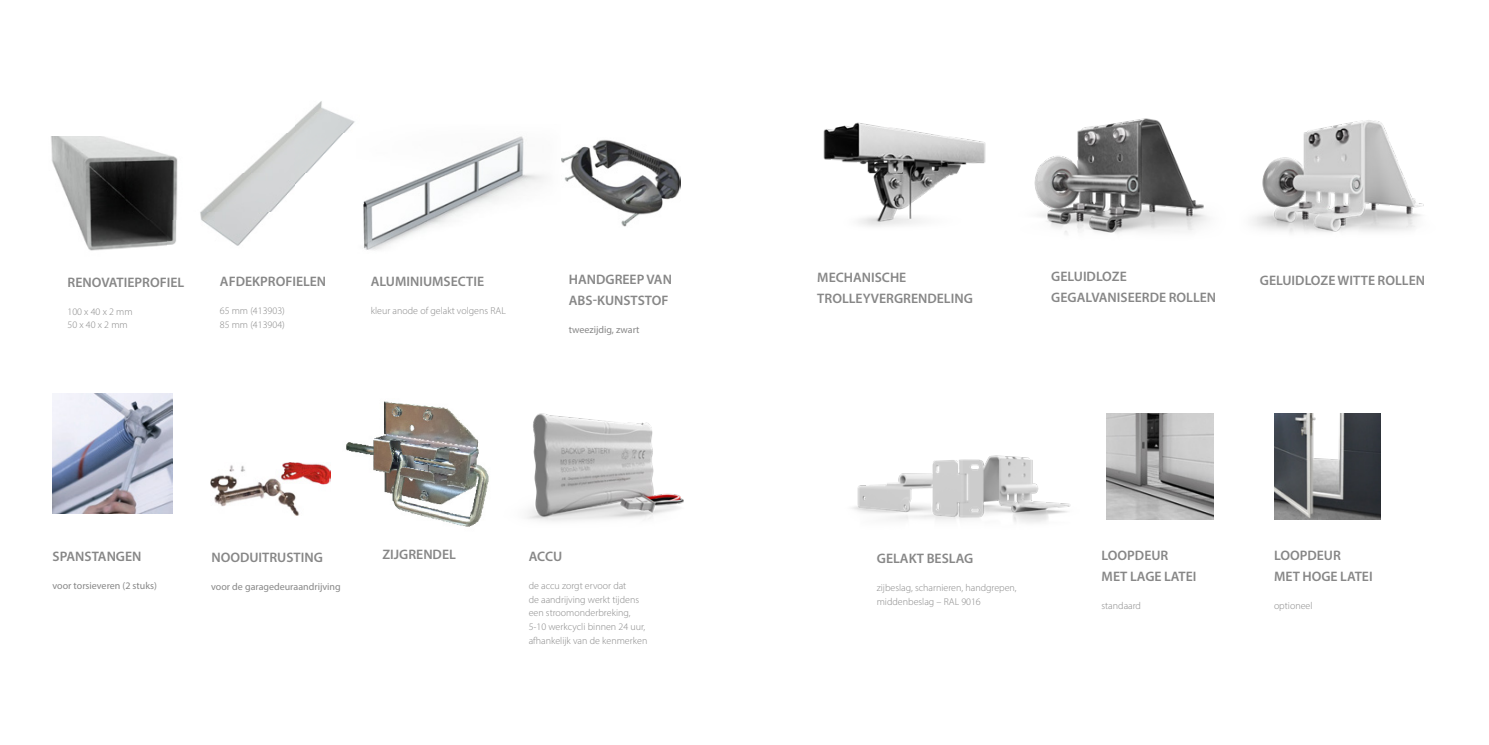
<style>
.page{position:relative;width:1489px;height:745px;background:#fff}
.page>*{position:absolute;margin:0;border:0;box-sizing:border-box;transform-origin:0 0}
.t1{font:600 13.75px/21px "Myriad Pro";color:#878787}
.t2{font:300 10px/13.8px "Myriad Pro";color:#878787}
.t3{font:10px "Myriad Pro";color:#878787}
</style>
<div class="page">
<img style="left:561px;top:139px;width:119px;height:88px">
<img style="left:210px;top:462px;width:120px;height:53px">
<img style="left:52px;top:393px;width:120px;height:120px">
<img style="left:346px;top:401px;width:134px;height:126px">
<img style="left:480px;top:413px;width:204px;height:108px">
<img style="left:200px;top:101px;width:155px;height:145px">
<img style="left:363px;top:136px;width:181px;height:114px">
<img style="left:51px;top:136px;width:127px;height:115px">
<img style="left:852px;top:455px;width:219px;height:68px">
<img style="left:1034px;top:118px;width:174px;height:116px">
<img style="left:1252px;top:120px;width:172px;height:113px">
<img style="left:823px;top:122px;width:163px;height:105px">
<img style="left:1106px;top:413px;width:107px;height:106px">
<img style="left:1274px;top:413px;width:106px;height:106px">
<h1 class="t1" style="left:68px;top:271px;width:118px">RENOVATIEPROFIEL</h1>
<p class="t2" style="left:67px;top:304px;width:67px">100 x 40 x 2 mm<br>50 x 40 x 2 mm</p>
<h1 class="t1" style="left:220px;top:271px;width:108px">AFDEKPROFIELEN</h1>
<p class="t2" style="left:220px;top:304px;width:67px">65 mm (413903)<br>85 mm (413904)</p>
<h1 class="t1" style="left:371px;top:271px;width:115px">ALUMINIUMSECTIE</h1>
<p class="t2" style="left:371px;top:304px;width:136px">kleur anode of gelakt volgens RAL</p>
<h1 class="t1" style="left:569px;top:268px;width:105px">HANDGREEP VAN<br>ABS-KUNSTSTOF</h1>
<p class="t3" style="left:568px;top:323px;width:72px">tweezijdig, zwart</p>
<h1 class="t1" style="left:53px;top:545px;width:90px">SPANSTANGEN</h1>
<p class="t3" style="left:52px;top:579px;width:106px">voor torsieveren (2 stuks)</p>
<h1 class="t1" style="left:211px;top:546px;width:113px">NOODUITRUSTING</h1>
<h1 class="t1" style="left:382px;top:543px;width:75px">ZIJGRENDEL</h1>
<p class="t3" style="left:211px;top:579px;width:131px">voor de garagedeuraandrijving</p>
<h1 class="t1" style="left:529px;top:545px;width:35px">ACCU</h1>
<p class="t2" style="left:528px;top:578px;width:120px">de accu zorgt ervoor dat<br>de aandrijving werkt tijdens een stroomonderbreking,<br>5-10 werkcycli binnen 24 uur, afhankelijk van de kenmerken</p>
<h1 class="t1" style="left:817px;top:266px;width:157px">MECHANISCHE<br>TROLLEYVERGRENDELING</h1>
<h1 class="t1" style="left:1051px;top:265px;width:166px">GELUIDLOZE<br>GEGALVANISEERDE ROLLEN</h1>
<h1 class="t1" style="left:1259px;top:270px;width:167px">GELUIDLOZE WITTE ROLLEN</h1>
<h1 class="t1" style="left:876px;top:547px;width:98px">GELAKT BESLAG</h1>
<p class="t2" style="left:876px;top:580px;width:141px">zijbeslag, scharnieren, handgrepen, middenbeslag – RAL 9016</p>
<h1 class="t1" style="left:1101px;top:544px;width:96px">LOOPDEUR<br>MET LAGE LATEI</h1>
<p class="t2" style="left:1101px;top:598px;width:41px">standaard</p>
<h1 class="t1" style="left:1273px;top:544px;width:100px">LOOPDEUR<br>MET HOGE LATEI</h1>
<p class="t2" style="left:1273px;top:598px;width:40px">optioneel</p>
</div>
